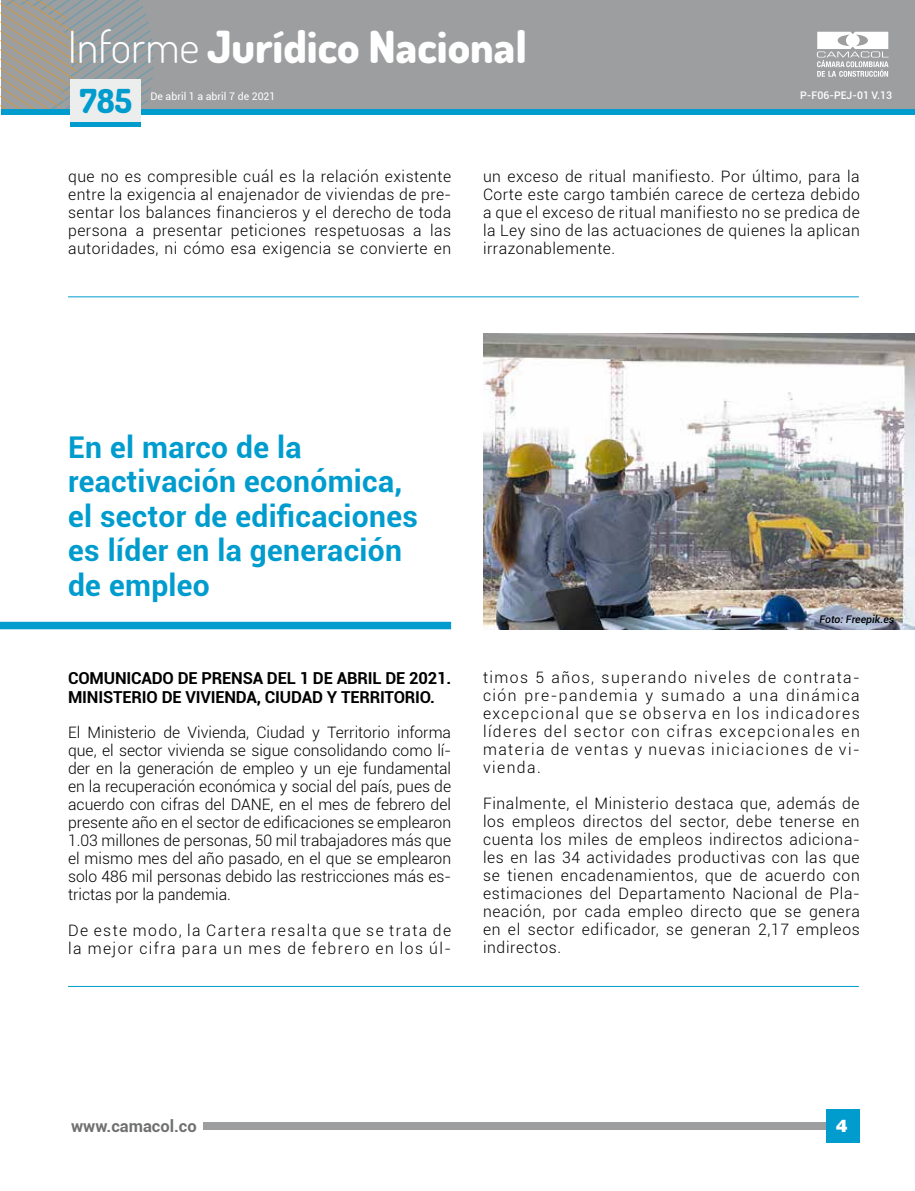
<style>
.page{position:relative;width:915px;height:1191px;background:#fff}
.page>*{position:absolute;margin:0;border:0;box-sizing:border-box;transform-origin:0 0}
.t1{font:800 44.25px "Dosis";color:#fff}
.t2{font:800 33px "Dosis";color:#009cce}
.t3{font:700 30px/34.5px "Roboto";letter-spacing:.01em;color:#009cce}
.t4{font:900 19.5px "Roboto";color:#fff}
.t5{font:900 19.5px "Helvetica";color:#fff}
.t6{font:700 16.5px/19.5px "Roboto";letter-spacing:-.01em;color:#000}
.t7{font:700 16.5px "Roboto";color:#707172}
.t8{font:300 15.75px/18px "Roboto";letter-spacing:.04em;color:#000;text-align:justify}
.t9{font:300 15.75px/18px "Roboto";letter-spacing:.09em;color:#000}
.t10{font:10.5px "Roboto";color:#fff}
.t11{font:500 10.5px "Roboto";color:#fff}
.t12{font:italic 500 10.5px "Roboto";color:#000}
.s1{font-weight:300}
</style>
<div class="page">
<div style="left:203px;top:1122px;width:655px;height:7px;background:#9c9e9f"></div>
<div style="left:825px;top:1109px;width:33px;height:34px;background:#009cce"></div>
<div style="left:1px;top:0;width:913px;height:108px;background:#9c9e9f"></div>
<div style="left:1px;top:109px;width:913px;height:5px;background:#009cce"></div>
<svg style="left:1px;top:0;width:158px;height:109px"></svg>
<svg style="left:817px;top:32px;width:71px;height:45px"></svg>
<div style="left:70px;top:122px;width:70px;height:5px;background:#009cce"></div>
<div style="left:70px;top:79px;width:70px;height:43px;background:#eceded"></div>
<hr style="left:68px;top:296px;width:790px;height:1px;background:#009cce">
<img style="left:483px;top:334px;width:431px;height:295px">
<div style="left:0;top:622px;width:451px;height:7px;background:#009cce"></div>
<hr style="left:68px;top:986px;width:790px;height:1px;background:#009cce">
<h1 class="t1" style="left:68px;top:18px;width:460px"><span class="s1">Informe</span> Jurídico Nacional</h1>
<h2 class="t2" style="left:80px;top:80px;width:54px">785</h2>
<p class="t10" style="left:150px;top:89px;width:127px">De abril 1 a abril 7 de 2021</p>
<p class="t11" style="left:800px;top:87px;width:93px">P-F06-PEJ-01 V.13</p>
<p class="t8" style="left:68px;top:167px;width:384px">que no es compresible cuál es la relación existente entre la exigencia al enajenador de viviendas de pre&shy;sentar los balances financieros y el derecho de toda persona a presentar peticiones respetuosas a las autoridades, ni cómo esa exigencia se convierte en</p>
<p class="t8" style="left:483px;top:167px;width:378px">un exceso de ritual manifiesto. Por último, para la Corte este cargo también carece de certeza debido a que el exceso de ritual manifiesto no se predica de la Ley sino de las actuaciones de quienes la aplican irrazonablemente.</p>
<h3 class="t3" style="left:68px;top:428px;width:351px">En el marco de la reactivación económica, el sector de edificaciones es líder en la generación de empleo</h3>
<p class="t6" style="left:68px;top:667px;width:384px">Comunicado de prensa del 1 de abril de 2021.<br>Mi nisterio de Vivienda, Ci udad y Territorio.</p>
<p class="t8" style="left:68px;top:722px;width:384px">El Ministerio de Vivienda, Ciudad y Territorio informa que, el sector vivienda se sigue consolidando como lí&shy;der en la generación de empleo y un eje fundamental en la recuperación económica y social del país, pues de acuerdo con cifras del DANE, en el mes de febrero del presente año en el sector de edificaciones se emplearon 1.03 millones de personas, 50 mil trabajadores más que el mismo mes del año pasado, en el que se emplearon solo 486 mil personas debido las restricciones más es&shy;trictas por la pandemia.</p>
<p class="t9" style="left:68px;top:920px;width:384px">De este modo, la Cartera resalta que se trata de la mejor cifra para un mes de febrero en los úl-</p>
<p class="t12" style="left:819px;top:612px;width:76px">Foto: Freepik.es</p>
<p class="t8" style="left:483px;top:668px;width:378px">timos 5 años, superando niveles de contrata&shy;ción pre-pandemia y sumado a una dinámica excepcional que se observa en los indicadores líderes del sector con cifras excepcionales en materia de ventas y nuevas iniciaciones de vi&shy;vienda.</p>
<p class="t8" style="left:483px;top:794px;width:378px">Finalmente, el Ministerio destaca que, además de los empleos directos del sector, debe tenerse en cuenta los miles de empleos indirectos adiciona&shy;les en las 34 actividades productivas con las que se tienen encadenamientos, que de acuerdo con estimaciones del Departamento Nacional de Pla&shy;neación, por cada empleo directo que se genera en el sector edificador, se generan 2,17 empleos indirectos.</p>
<p class="t7" style="left:71px;top:1114px;width:127px">www.camacol.co</p>
<p class="t4" style="left:836px;top:1114px;width:13px">1</p>
<p class="t5" style="left:836px;top:1118px;width:13px">4</p>
</div>
